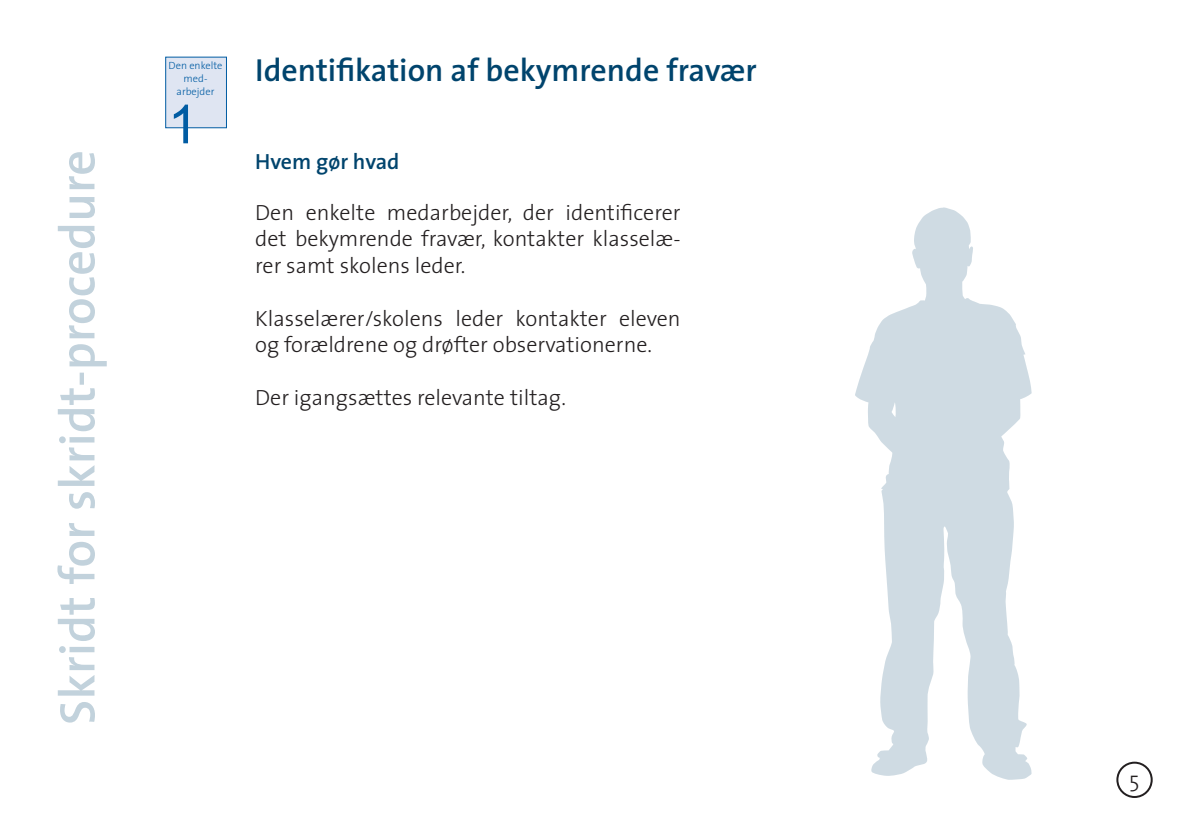
<style>
.page{position:relative;width:1191px;height:840px;background:#fff}
.page>*{position:absolute;margin:0;border:0;box-sizing:border-box;transform-origin:0 0}
.t1{font:53.8px "Arial";color:#015ca3}
.t2{font:600 32px "The Sans";color:#00446d}
.t3{font:300 22px/26.4px "The Sans";color:#231f20;text-align:justify}
.t4{font:600 22px "The Sans";color:#00446d}
.t5{font:300 10.4px/12.6px "The Sans";color:#015ca3;text-align:center}
</style>
<div class="page">
<svg style="left:855px;top:207px;width:176px;height:572px;fill:#cfdbe3"></svg>
<div style="left:1116px;top:761px;width:36px;height:36px;border:2px solid #231f20;border-radius:50%"></div>
<svg style="left:57px;top:152px;width:50px;height:570px"></svg>
<div style="left:165px;top:57px;width:62px;height:71px;background:#dfe5f2;border:1px solid #015ca3"></div>
<p class="t5" style="left:169px;top:60px;width:55px">Den enkelte med&shy;arbejder</p>
<h1 class="t1" style="left:168px;top:89px;width:31px">1</h1>
<h2 class="t2" style="left:255px;top:49px;width:503px">Identifikation af bekymrende fravær</h2>
<p class="t4" style="left:255px;top:147px;width:146px">Hvem gør hvad</p>
<p class="t3" style="left:255px;top:199px;width:427px">Den enkelte medarbejder, der identificerer det bekymrende fravær, kontakter klasselæ&shy;rer samt skolens leder.</p>
<p class="t3" style="left:255px;top:305px;width:427px">Klasselærer/skolens leder kontakter eleven og forældrene og drøfter observationerne.</p>
<p class="t3" style="left:255px;top:384px;width:312px">Der igangsættes relevante tiltag.</p>
<p class="t3" style="left:1129px;top:765px;width:12px">5</p>
</div>
